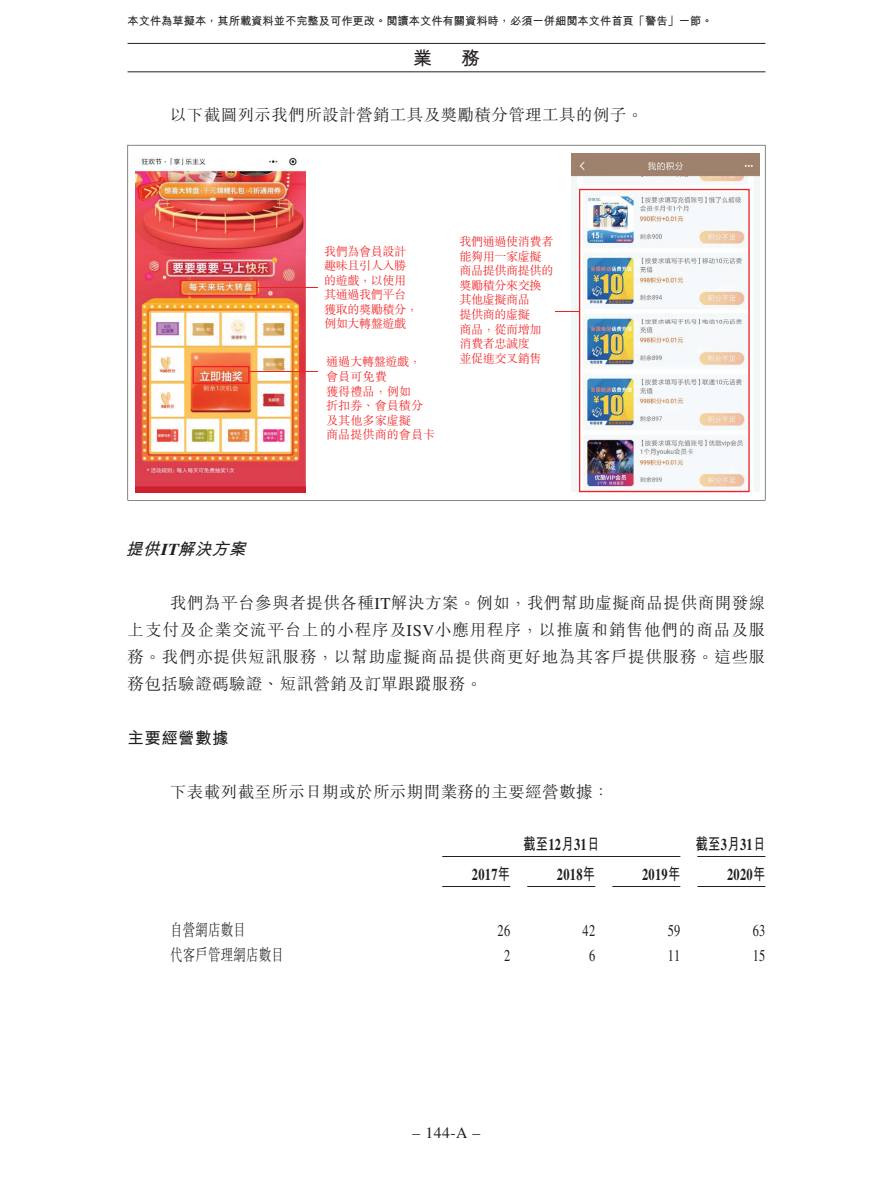
<style>
.page{position:relative;width:893px;height:1191px;background:#fff}
.page>*{position:absolute;margin:0;border:0;box-sizing:border-box;transform-origin:0 0}
.t1{font:700 18.75px "M Hei HK";color:#231f20}
.t2{font:300 16.5px/27px "M Sung HK";letter-spacing:.025em;color:#231f20;text-align:justify}
.t3{font:700 16.5px "Times LT Std";letter-spacing:.025em;color:#231f20;scale:.75 1}
.t4{font:700 16.5px "M Hei HK";letter-spacing:.025em;color:#231f20;scale:.75 1}
.t5{font:300 16.5px "M Sung HK";letter-spacing:.025em;color:#231f20;scale:.75 1}
.t6{font:16.5px "Times LT Std";letter-spacing:.025em;color:#231f20;scale:.75 1}
.t7{font:italic 700 16.5px "M Hei HK";color:#231f20}
.t8{font:700 16.5px "M Hei HK";letter-spacing:.025em;color:#231f20}
.t9{font:15.75px "Times LT Std";color:#231f20}
.t10{font:12.15px/14.5px "M Sung HK Light E Ten B5 H";letter-spacing:-.035em;color:#ee2123}
.t11{font:12.15px/14.5px "M Sung HK Light E Ten B5 H";color:#ee2123}
.t12{font:700 11.25px "M Hei HK";color:#231f20}
.s1{font-family:"Times LT Std"}
.s2{font-family:"Times LT Std";font-weight:400}
.s3{font-family:"M Hei HK"}
</style>
<div class="page">
<hr style="left:128px;top:43px;width:637px;height:1px;background:#231f20">
<hr style="left:128px;top:71px;width:637px;height:1px;background:#231f20">
<svg style="left:128px;top:145px;width:637px;height:355px"></svg>
<img style="left:135px;top:154px;width:170px;height:338px">
<svg style="left:180px;top:280px;width:78px;height:16px"></svg>
<hr style="left:257px;top:287px;width:60px;height:1px;background:#ee2123">
<svg style="left:193px;top:366px;width:57px;height:18px"></svg>
<hr style="left:249px;top:371px;width:68px;height:1px;background:#ee2123">
<img style="left:572px;top:153px;width:187px;height:338px">
<svg style="left:555px;top:311px;width:24px;height:1px"></svg>
<img style="left:579px;top:189px;width:171px;height:303px">
<hr style="left:442px;top:856px;width:238px;height:1px;background:#231f20">
<hr style="left:697px;top:856px;width:68px;height:1px;background:#231f20">
<hr style="left:442px;top:886px;width:68px;height:1px;background:#231f20">
<hr style="left:527px;top:886px;width:68px;height:1px;background:#231f20">
<hr style="left:612px;top:886px;width:68px;height:1px;background:#231f20">
<hr style="left:697px;top:886px;width:68px;height:1px;background:#231f20">
<p class="t12" style="left:128px;top:13px;width:586px">本文件為草擬本，其所載資料並不完整及可作更改。閱讀本文件有關資料時，必須一併細閱本文件首頁「警告」一節。</p>
<p class="t1" style="left:413px;top:44px;width:20px">業</p>
<p class="t1" style="left:461px;top:44px;width:20px">務</p>
<p class="t2" style="left:170px;top:101px;width:475px">以下截圖列示我們所設計營銷工具及獎勵積分管理工具的例子。</p>
<p class="t10" style="left:324px;top:243px;width:96px">我們為會員設計趣味且引人入勝的遊戲，以使用其通過我們平台獲取的獎勵積分，例如大轉盤遊戲</p>
<p class="t11" style="left:326px;top:354px;width:111px">通過大轉盤遊戲，會員可免費<br>獲得禮品，例如<br>折扣券、會員積分及其他多家虛擬<br>商品提供商的會員卡</p>
<p class="t10" style="left:459px;top:234px;width:96px">我們通過使消費者能夠用一家虛擬商品提供商提供的獎勵積分來交換其他虛擬商品<br>提供商的虛擬<br>商品，從而增加消費者忠誠度<br>並促進交叉銷售</p>
<p class="t7" style="left:126px;top:536px;width:126px">提供<span class="s1">IT</span>解決方案</p>
<p class="t2" style="left:128px;top:588px;width:639px;text-indent:43px">我們為平台參與者提供各種<span class="s2">IT</span>解決方案。例如，我們幫助虛擬商品提供商開發線上支付及企業交流平台上的小程序及<span class="s2">ISV</span>小應用程序，以推廣和銷售他們的商品及服務。我們亦提供短訊服務，以幫助虛擬商品提供商更好地為其客戶提供服務。這些服務包括驗證碼驗證、短訊營銷及訂單跟蹤服務。</p>
<p class="t8" style="left:128px;top:725px;width:103px">主要經營數據</p>
<p class="t2" style="left:170px;top:777px;width:441px">下表載列截至所示日期或於所示期間業務的主要經營數據：</p>
<p class="t4" style="left:523px;top:832px;width:103px">截至<span class="s1">12</span>月<span class="s1">31</span>日</p>
<p class="t4" style="left:695px;top:832px;width:95px">截至<span class="s1">3</span>月<span class="s1">31</span>日</p>
<p class="t3" style="left:472px;top:865px;width:53px">2017<span class="s3">年</span></p>
<p class="t3" style="left:557px;top:865px;width:53px">2018<span class="s3">年</span></p>
<p class="t3" style="left:642px;top:865px;width:53px">2019<span class="s3">年</span></p>
<p class="t3" style="left:727px;top:865px;width:53px">2020<span class="s3">年</span></p>
<p class="t5" style="left:170px;top:918px;width:103px">自營網店數目</p>
<p class="t6" style="left:498px;top:921px;width:18px">26</p>
<p class="t6" style="left:583px;top:921px;width:18px">42</p>
<p class="t6" style="left:668px;top:921px;width:18px">59</p>
<p class="t6" style="left:753px;top:921px;width:18px">63</p>
<p class="t5" style="left:170px;top:943px;width:153px">代客戶管理網店數目</p>
<p class="t6" style="left:504px;top:946px;width:10px">2</p>
<p class="t6" style="left:589px;top:946px;width:10px">6</p>
<p class="t6" style="left:668px;top:946px;width:18px">11</p>
<p class="t6" style="left:753px;top:946px;width:18px">15</p>
<p class="t9" style="left:413px;top:1124px;width:69px">– 144-A –</p>
</div>
